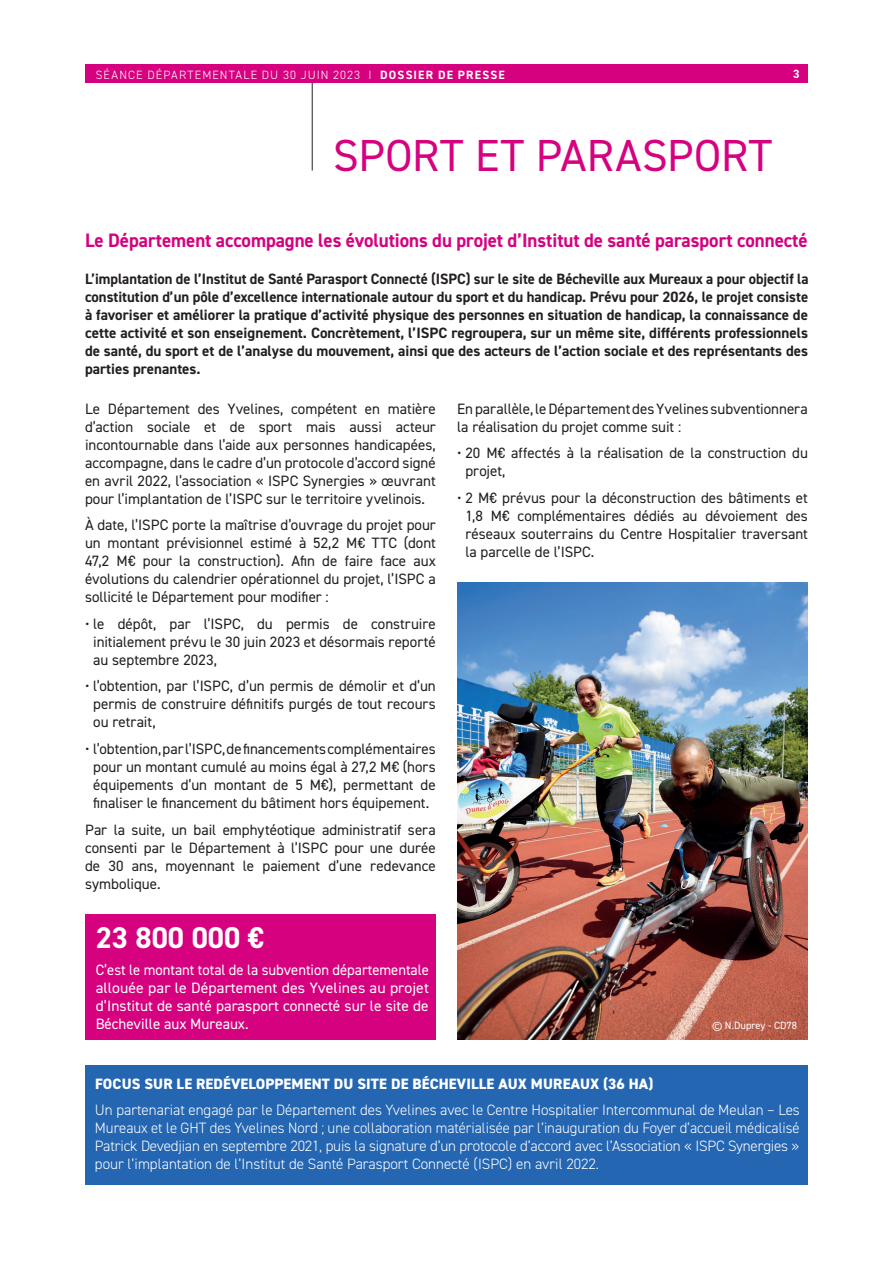
<style>
.page{position:relative;width:893px;height:1263px;background:#fff}
.page>*{position:absolute;margin:0;border:0;box-sizing:border-box;transform-origin:0 0}
.t1{font:45px "DIN2014";letter-spacing:.01em;color:#d6017f}
.t2{font:700 30px "DIN2014";color:#fff}
.t3{font:700 19.5px "DIN2014";letter-spacing:-.005em;color:#d6017f}
.t4{font:15px/18px "DIN2014";color:#231f20;text-align:justify}
.t5{font:700 15px/18px "DIN2014";color:#231f20;text-align:justify}
.t6{font:300 15px/18px "DIN2014";color:#fff;text-align:justify}
.t7{font:15px/18px "DIN2014";color:#fff;text-align:justify}
.t8{font:800 15px "DIN2014";letter-spacing:.01em;color:#fff}
.t9{font:300 12px "DIN2014";letter-spacing:.09em;color:#fff}
.t10{font:700 12px "DIN2014";color:#fff}
.t11{font:10.5px "DIN2014";color:#fff}
.s1{font-weight:700}
</style>
<div class="page">
<div style="left:85px;top:64px;width:723px;height:19px;background:#d6017f"></div>
<hr style="left:312px;top:83px;width:1px;height:87px;background:#231f20">
<div style="left:85px;top:914px;width:351px;height:126px;background:#d6017f"></div>
<img style="left:457px;top:583px;width:351px;height:457px">
<div style="left:85px;top:1065px;width:723px;height:119px;background:#2466b2"></div>
<p class="t9" style="left:96px;top:67px;width:411px">SÉANCE DÉPARTEMENTALE DU 30 JUIN 2023 I <span class="s1">DOSSIER DE PRESSE</span></p>
<p class="t10" style="left:793px;top:65px;width:8px">3</p>
<h1 class="t1" style="left:333px;top:127px;width:440px">SPORT ET PARASPORT</h1>
<h3 class="t3" style="left:85px;top:227px;width:724px">Le Département accompagne les évolutions du projet d’Institut de santé parasport connecté</h3>
<p class="t5" style="left:85px;top:270px;width:725px">L’implantation de l’Institut de Santé Parasport Connecté (ISPC) sur le site de Bécheville aux Mureaux a pour objectif la constitution d’un pôle d’excellence internationale autour du sport et du handicap. Prévu pour 2026, le projet consiste à favoriser et améliorer la pratique d’activité physique des personnes en situation de handicap, la connaissance de cette activité et son enseignement. Concrètement, l’ISPC regroupera, sur un même site, différents professionnels de santé, du sport et de l’analyse du mouvement, ainsi que des acteurs de l’action sociale et des représentants des parties prenantes.</p>
<p class="t4" style="left:85px;top:399px;width:352px">Le Département des Yvelines, compétent en matière d’action sociale et de sport mais aussi acteur incontournable dans l’aide aux personnes handicapées, accompagne, dans le cadre d’un protocole d’accord signé en avril 2022, l’association « ISPC Synergies » œuvrant pour l’implantation de l’ISPC sur le territoire yvelinois.</p>
<p class="t4" style="left:85px;top:516px;width:352px">À date, l’ISPC porte la maîtrise d’ouvrage du projet pour un montant prévisionnel estimé à 52,2 M€ TTC (dont 47,2 M€ pour la construction). Afin de faire face aux évolutions du calendrier opérationnel du projet, l’ISPC a sollicité le Département pour modifier :</p>
<p class="t4" style="left:93px;top:614px;width:344px;text-indent:-8px">• le dépôt, par l’ISPC, du permis de construire initialement prévu le 30 juin 2023 et désormais reporté au septembre 2023,</p>
<p class="t4" style="left:93px;top:677px;width:344px;text-indent:-8px">• l’obtention, par l’ISPC, d’un permis de démolir et d’un permis de construire définitifs purgés de tout recours ou retrait,</p>
<p class="t4" style="left:85px;top:739px;width:352px;text-align:center">• l’obtention, par l’ISPC, de financements complémentaires pour un montant cumulé au moins égal à 27,2 M€ (hors équipements d’un montant de 5 M€), permettant de finaliser le financement du bâtiment hors équipement.</p>
<p class="t4" style="left:85px;top:820px;width:352px">Par la suite, un bail emphytéotique administratif sera consenti par le Département à l’ISPC pour une durée de 30 ans, moyennant le paiement d’une redevance symbolique.</p>
<h2 class="t2" style="left:96px;top:918px;width:170px">23 800 000 €</h2>
<p class="t7" style="left:96px;top:960px;width:335px">C’est le montant total de la subvention départementale allouée par le Département des Yvelines au projet d’Institut de santé parasport connecté sur le site de Bécheville aux Mureaux.</p>
<p class="t4" style="left:457px;top:399px;width:352px">En parallèle, le Département des Yvelines subventionnera la réalisation du projet comme suit :</p>
<p class="t4" style="left:465px;top:444px;width:344px;text-indent:-8px">• 20 M€ affectés à la réalisation de la construction du projet,</p>
<p class="t4" style="left:465px;top:488px;width:344px;text-indent:-8px">• 2 M€ prévus pour la déconstruction des bâtiments et 1,8 M€ complémentaires dédiés au dévoiement des réseaux souterrains du Centre Hospitalier traversant la parcelle de l’ISPC.</p>
<p class="t11" style="left:712px;top:1018px;width:87px">© N.Duprey - CD78</p>
<p class="t8" style="left:95px;top:1073px;width:560px">FOCUS SUR LE REDÉVELOPPEMENT DU SITE DE BÉCHEVILLE AUX MUREAUX (36 HA)</p>
<p class="t6" style="left:95px;top:1101px;width:706px">Un partenariat engagé par le Département des Yvelines avec le Centre Hospitalier Intercommunal de Meulan – Les Mureaux et le GHT des Yvelines Nord ; une collaboration matérialisée par l’inauguration du Foyer d’accueil médicalisé Patrick Devedjian en septembre 2021, puis la signature d’un protocole d’accord avec l’Association « ISPC Synergies » pour l’implantation de l’Institut de Santé Parasport Connecté (ISPC) en avril 2022.</p>
</div>
